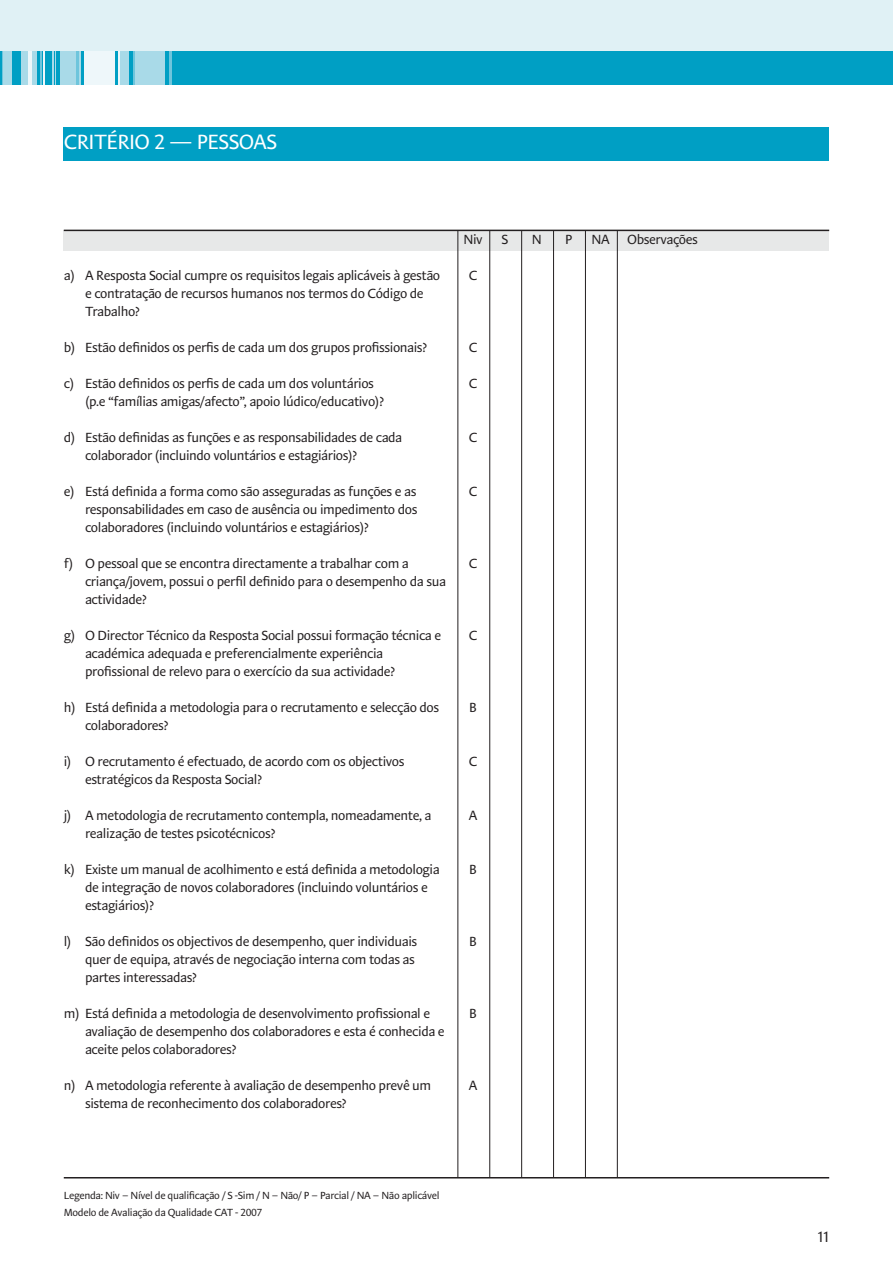
<style>
.page{position:relative;width:893px;height:1263px;background:#fff}
.page>*{position:absolute;margin:0;border:0;box-sizing:border-box;transform-origin:0 0}
.t1{font:21px "Stella Lining";letter-spacing:-.03em;color:#fff}
.t2{font:15px "Stella Lining";color:#231f20}
.t3{font:13.5px/18px "Stella Lining";letter-spacing:-.03em;color:#231f20}
.t4{font:10.5px/17.2px "Stella Lining";letter-spacing:-.03em;color:#231f20}
</style>
<div class="page">
<div style="left:0;top:0;width:893px;height:85px;background:#e0f1f5"></div>
<hr style="left:2px;top:52px;width:1px;height:33px;background:#6ec5dc">
<div style="left:3px;top:52px;width:9px;height:33px;background:#a9dae8"></div>
<div style="left:12px;top:52px;width:9px;height:33px;background:#009fc4"></div>
<div style="left:21px;top:52px;width:7px;height:33px;background:#a9dae8"></div>
<hr style="left:28px;top:52px;width:4px;height:33px;background:#eef7fa">
<div style="left:32px;top:52px;width:5px;height:33px;background:#a9dae8"></div>
<svg style="left:37px;top:52px;width:4px;height:33px"></svg>
<hr style="left:41px;top:52px;width:1px;height:33px;background:#6ec5dc">
<hr style="left:42px;top:52px;width:2px;height:33px;background:#009fc4">
<hr style="left:44px;top:52px;width:1px;height:33px;background:#eef7fa">
<hr style="left:45px;top:52px;width:1px;height:33px;background:#009fc4">
<div style="left:46px;top:52px;width:7px;height:33px;background:#009fc4"></div>
<hr style="left:53px;top:52px;width:1px;height:33px;background:#a9dae8">
<hr style="left:54px;top:52px;width:2px;height:33px;background:#009fc4">
<hr style="left:55px;top:52px;width:2px;height:33px;background:#a9dae8">
<hr style="left:57px;top:52px;width:3px;height:33px;background:#009fc4">
<div style="left:60px;top:52px;width:16px;height:33px;background:#a9dae8"></div>
<svg style="left:76px;top:52px;width:4px;height:33px"></svg>
<hr style="left:80px;top:52px;width:1px;height:33px;background:#a9dae8">
<hr style="left:81px;top:52px;width:3px;height:33px;background:#009fc4">
<div style="left:84px;top:52px;width:32px;height:33px;background:#eef7fa"></div>
<hr style="left:116px;top:52px;width:3px;height:33px;background:#009fc4">
<hr style="left:119px;top:52px;width:1px;height:33px;background:#eef7fa">
<div style="left:120px;top:52px;width:9px;height:33px;background:#a9dae8"></div>
<hr style="left:129px;top:52px;width:4px;height:33px;background:#009fc4">
<hr style="left:133px;top:52px;width:2px;height:33px;background:#6ec5dc">
<div style="left:135px;top:52px;width:30px;height:33px;background:#a9dae8"></div>
<hr style="left:165px;top:52px;width:4px;height:33px;background:#009fc4">
<hr style="left:169px;top:52px;width:3px;height:33px;background:#6ec5dc">
<div style="left:172px;top:52px;width:721px;height:33px;background:#009fc4"></div>
<hr style="left:0;top:52px;width:2px;height:33px;background:#009fc4">
<div style="left:64px;top:230px;width:765px;height:20px;background:#e7e8e8"></div>
<div style="left:64px;top:128px;width:765px;height:33px;background:#009fc4"></div>
<hr style="left:64px;top:230px;width:765px;height:1px;background:#231f20">
<hr style="left:458px;top:230px;width:1px;height:948px;background:#231f20">
<hr style="left:489px;top:230px;width:1px;height:948px;background:#231f20">
<hr style="left:521px;top:230px;width:1px;height:948px;background:#231f20">
<hr style="left:553px;top:230px;width:1px;height:948px;background:#231f20">
<hr style="left:585px;top:230px;width:1px;height:948px;background:#231f20">
<hr style="left:617px;top:230px;width:1px;height:948px;background:#231f20">
<hr style="left:64px;top:1177px;width:765px;height:1px;background:#231f20">
<h1 class="t1" style="left:64px;top:130px;width:215px">CRITÉRIO 2 — PESSOAS</h1>
<p class="t3" style="left:85px;top:267px;width:357px;text-indent:-21px">a) A Resposta Social cumpre os requisitos legais aplicáveis à gestão e contratação de recursos humanos nos termos do Código de<br>Trabalho?</p>
<p class="t3" style="left:64px;top:339px;width:365px">b) Estão definidos os perfis de cada um dos grupos profissionais?</p>
<p class="t3" style="left:85px;top:375px;width:300px;text-indent:-21px">c) Estão definidos os perfis de cada um dos voluntários (p.e “famílias amigas/afecto”, apoio lúdico/educativo)?</p>
<p class="t3" style="left:85px;top:429px;width:319px;text-indent:-21px">d) Estão definidas as funções e as responsabilidades de cada colaborador (incluindo voluntários e estagiários)?</p>
<p class="t3" style="left:85px;top:483px;width:334px;text-align:justify;text-indent:-21px">e) Está definida a forma como são asseguradas as funções e as responsabilidades em caso de ausência ou impedimento dos colaboradores (incluindo voluntários e estagiários)?</p>
<p class="t3" style="left:85px;top:555px;width:362px;text-indent:-21px">f) O pessoal que se encontra directamente a trabalhar com a criança/jovem, possui o perfil definido para o desempenho da sua actividade?</p>
<p class="t3" style="left:85px;top:627px;width:358px;text-indent:-21px">g) O Director Técnico da Resposta Social possui formação técnica e académica adequada e preferencialmente experiência profissional de relevo para o exercício da sua actividade?</p>
<p class="t3" style="left:85px;top:699px;width:356px;text-indent:-21px">h) Está definida a metodologia para o recrutamento e selecção dos colaboradores?</p>
<p class="t3" style="left:85px;top:753px;width:321px;text-indent:-21px">i) O recrutamento é efectuado, de acordo com os objectivos estratégicos da Resposta Social?</p>
<p class="t3" style="left:85px;top:807px;width:348px;text-indent:-21px">j) A metodologia de recrutamento contempla, nomeadamente, a realização de testes psicotécnicos?</p>
<p class="t3" style="left:85px;top:861px;width:356px;text-indent:-21px">k) Existe um manual de acolhimento e está definida a metodologia de integração de novos colaboradores (incluindo voluntários e estagiários)?</p>
<p class="t3" style="left:85px;top:933px;width:334px;text-indent:-21px">l) São definidos os objectivos de desempenho, quer individuais quer de equipa, através de negociação interna com todas as partes interessadas?</p>
<p class="t3" style="left:85px;top:1005px;width:361px;text-indent:-21px">m) Está definida a metodologia de desenvolvimento profissional e avaliação de desempenho dos colaboradores e esta é conhecida e aceite pelos colaboradores?</p>
<p class="t3" style="left:85px;top:1077px;width:348px;text-indent:-21px">n) A metodologia referente à avaliação de desempenho prevê um sistema de reconhecimento dos colaboradores?</p>
<p class="t3" style="left:463px;top:231px;width:21px">Niv</p>
<p class="t3" style="left:469px;top:267px;width:10px">C</p>
<p class="t3" style="left:469px;top:339px;width:10px">C</p>
<p class="t3" style="left:469px;top:375px;width:10px">C</p>
<p class="t3" style="left:469px;top:429px;width:10px">C</p>
<p class="t3" style="left:469px;top:483px;width:10px">C</p>
<p class="t3" style="left:469px;top:555px;width:10px">C</p>
<p class="t3" style="left:469px;top:627px;width:10px">C</p>
<p class="t3" style="left:469px;top:699px;width:9px">B</p>
<p class="t3" style="left:469px;top:753px;width:10px">C</p>
<p class="t3" style="left:469px;top:807px;width:10px">A</p>
<p class="t3" style="left:469px;top:861px;width:9px">B</p>
<p class="t3" style="left:469px;top:933px;width:9px">B</p>
<p class="t3" style="left:469px;top:1005px;width:9px">B</p>
<p class="t3" style="left:469px;top:1077px;width:10px">A</p>
<p class="t3" style="left:501px;top:231px;width:8px">S</p>
<p class="t3" style="left:532px;top:231px;width:12px">N</p>
<p class="t3" style="left:565px;top:231px;width:9px">P</p>
<p class="t3" style="left:591px;top:231px;width:20px">NA</p>
<p class="t3" style="left:627px;top:231px;width:72px">Observações</p>
<p class="t4" style="left:64px;top:1186px;width:377px">Legenda: Niv – Nível de qualificação / S -Sim / N – Não/ P – Parcial / NA – Não aplicável<br>Modelo de Avaliação da Qualidade CAT - 2007</p>
<p class="t2" style="left:817px;top:1229px;width:13px">11</p>
</div>
